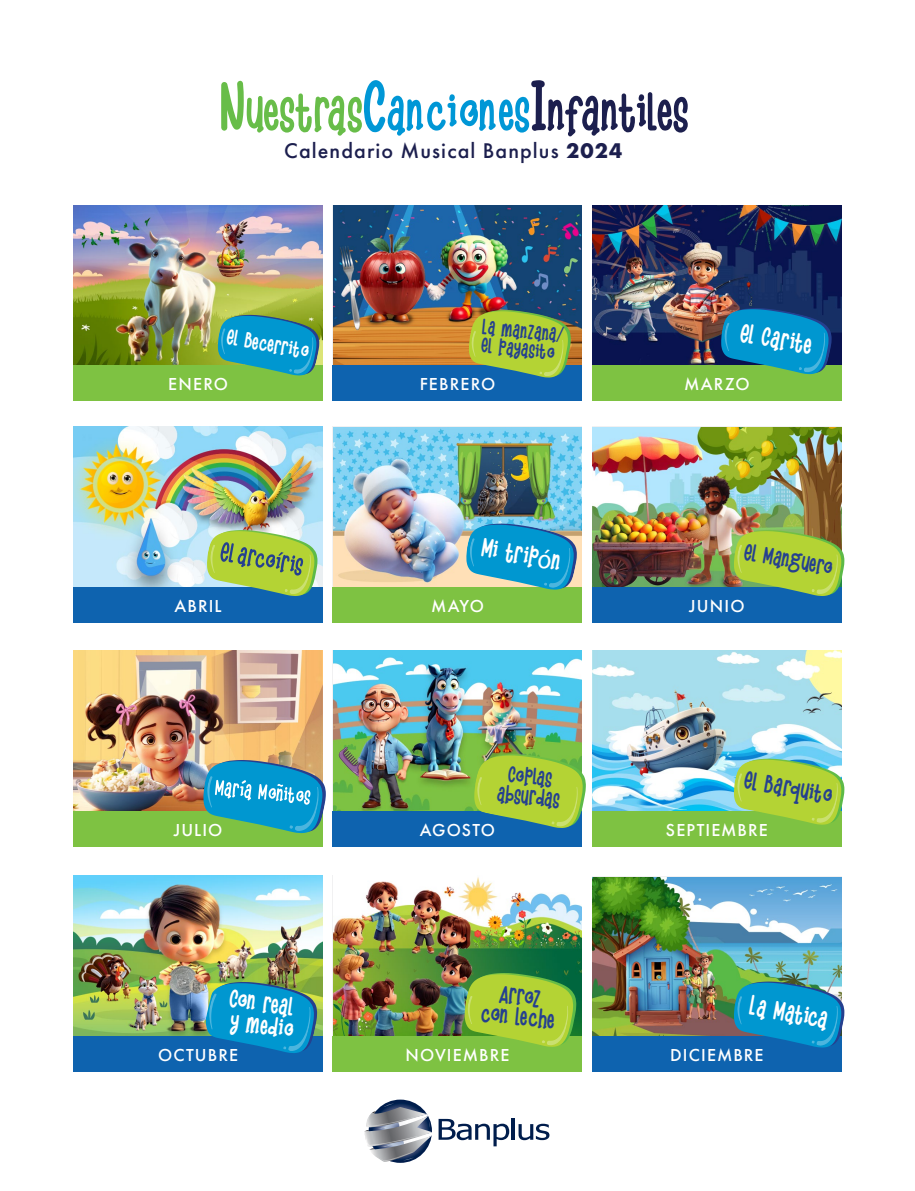
<style>
.page{position:relative;width:915px;height:1191px;background:#fff}
.page>*{position:absolute;margin:0;border:0;box-sizing:border-box;transform-origin:0 0}
.t1{font:54.9px "Kidz Demo";color:#1c1f4e;scale:.92 1}
.t2{font:27.6px "Kidz Demo";color:#fff;scale:.92 1}
.t3{font:26.55px/22.2px "Kidz Demo";color:#fff;scale:.92 1}
.t4{font:25.95px "Kidz Demo";color:#25408f;scale:.92 1}
.t5{font:25.8px/20.7px "Kidz Demo";color:#25408f;text-align:center;scale:.92 1}
.t6{font:24.6px "Kidz Demo";color:#25408f;scale:.92 1}
.t7{font:23.7px/20.1px "Kidz Demo";color:#25408f;text-align:center;scale:.92 1}
.t8{font:22.65px "Kidz Demo";color:#fff;scale:.92 1}
.t9{font:500 22.05px "Futura PT";letter-spacing:.05em;color:#1c1f4e}
.t10{font:21.6px/18.5px "Kidz Demo";color:#25408f;scale:.92 1}
.t11{font:500 18px "Futura PT";letter-spacing:.06em;color:#fff}
.s1{font-size:72.75px;color:#68bd49}
.s2{color:#68bd49}
.s3{font-size:72.75px;color:#0097d6}
.s4{color:#0097d6}
.s5{font-size:72.75px}
.s6{font-weight:700}
.s7{font-family:"Myriad Pro"}
</style>
<div class="page">
<img style="left:333px;top:427px;width:248px;height:160px">
<img style="left:333px;top:650px;width:248px;height:161px">
<img style="left:333px;top:877px;width:248px;height:159px">
<img style="left:592px;top:206px;width:249px;height:159px">
<img style="left:333px;top:206px;width:248px;height:159px">
<img style="left:592px;top:427px;width:249px;height:160px">
<img style="left:592px;top:650px;width:249px;height:161px">
<img style="left:592px;top:878px;width:249px;height:158px">
<img style="left:73px;top:426px;width:249px;height:161px">
<img style="left:74px;top:650px;width:248px;height:161px">
<img style="left:74px;top:875px;width:248px;height:161px">
<div style="left:73px;top:365px;width:249px;height:36px;background:#7ec242"></div>
<div style="left:73px;top:587px;width:249px;height:36px;background:#0e63af"></div>
<div style="left:73px;top:811px;width:249px;height:35px;background:#7ec242"></div>
<div style="left:73px;top:1036px;width:249px;height:35px;background:#0e63af"></div>
<div style="left:333px;top:365px;width:249px;height:36px;background:#0e63af"></div>
<div style="left:333px;top:587px;width:249px;height:36px;background:#7ec242"></div>
<div style="left:333px;top:811px;width:249px;height:35px;background:#0e63af"></div>
<div style="left:333px;top:1036px;width:249px;height:35px;background:#7ec242"></div>
<div style="left:592px;top:365px;width:249px;height:36px;background:#7ec242"></div>
<div style="left:592px;top:587px;width:249px;height:36px;background:#0e63af"></div>
<div style="left:592px;top:811px;width:249px;height:35px;background:#7ec242"></div>
<div style="left:592px;top:1036px;width:249px;height:35px;background:#0e63af"></div>
<img style="left:74px;top:206px;width:248px;height:159px">
<svg style="left:218px;top:315px;width:101px;height:60px;background:#219bad"></svg>
<svg style="left:468px;top:310px;width:102px;height:68px;background:#97b945"></svg>
<svg style="left:720px;top:308px;width:111px;height:66px;background:#148ab0"></svg>
<svg style="left:466px;top:523px;width:110px;height:67px;background:#2fa1c5"></svg>
<svg style="left:474px;top:754px;width:111px;height:74px;background:#9cc547"></svg>
<svg style="left:464px;top:973px;width:112px;height:74px;background:#9bc638"></svg>
<svg style="left:733px;top:530px;width:111px;height:66px;background:#9ebf46"></svg>
<svg style="left:733px;top:758px;width:111px;height:66px;background:#a6d04e"></svg>
<svg style="left:733px;top:981px;width:111px;height:66px;background:#1692c2"></svg>
<svg style="left:207px;top:530px;width:110px;height:66px;background:#99be62"></svg>
<svg style="left:203px;top:760px;width:123px;height:73px"></svg>
<svg style="left:206px;top:982px;width:111px;height:71px;background:#1391bd"></svg>
<svg style="left:368px;top:1099px;width:64px;height:63px"></svg>
<svg style="left:364px;top:1103px;width:68px;height:58px"></svg>
<svg style="left:438px;top:1118px;width:71px;height:28px"></svg>
<hr style="left:511px;top:1118px;width:3px;height:21px;background:#001d4c">
<svg style="left:518px;top:1123px;width:31px;height:17px"></svg>
<h1 class="t1" style="left:219px;top:89px;width:511px"><span class="s1">N</span><span class="s2">uestras</span><span class="s3">C</span><span class="s4">anciones</span><span class="s5">I</span>nfantiles</h1>
<p class="t9" style="left:284px;top:137px;width:339px">Calendario Musical Banplus <span class="s6">2024</span></p>
<p class="t8" style="left:229px;top:328px;width:92px;rotate:10deg">El Becerrito</p>
<p class="t10" style="left:482px;top:319px;width:90px;rotate:5deg">La manzana<span class="s7">/<br></span>El payasito</p>
<h2 class="t2" style="left:742px;top:321px;width:80px;rotate:10deg">El Carite</h2>
<p class="t11" style="left:168px;top:373px;width:61px">ENERO</p>
<p class="t11" style="left:419px;top:373px;width:77px">FEBRERO</p>
<p class="t11" style="left:683px;top:373px;width:67px">MARZO</p>
<h2 class="t2" style="left:484px;top:536px;width:88px;rotate:10deg">Mi trip<span class="s7">ó</span>n</h2>
<h3 class="t6" style="left:746px;top:542px;width:99px;rotate:10deg">El Manguero</h3>
<p class="t11" style="left:174px;top:595px;width:49px">ABRIL</p>
<p class="t11" style="left:431px;top:595px;width:54px">MAYO</p>
<p class="t11" style="left:689px;top:595px;width:57px">JUNIO</p>
<h3 class="t7" style="left:499px;top:765px;width:70px;rotate:5deg">Coplas absurdas</h3>
<h3 class="t4" style="left:746px;top:769px;width:98px;rotate:10deg">El Barquito</h3>
<p class="t11" style="left:174px;top:818px;width:50px">JULIO</p>
<p class="t11" style="left:419px;top:818px;width:77px">AGOSTO</p>
<p class="t11" style="left:665px;top:818px;width:103px">SEPTIEMBRE</p>
<h3 class="t3" style="left:231px;top:989px;width:75px;rotate:8deg">Con real y medio</h3>
<h3 class="t5" style="left:484px;top:984px;width:81px;rotate:5deg">Arroz con leche</h3>
<h2 class="t2" style="left:751px;top:994px;width:88px;rotate:10deg">La Matica</h2>
<p class="t11" style="left:158px;top:1043px;width:81px">OCTUBRE</p>
<p class="t11" style="left:405px;top:1043px;width:105px">NOVIEMBRE</p>
<p class="t11" style="left:670px;top:1043px;width:95px">DICIEMBRE</p>
</div>
